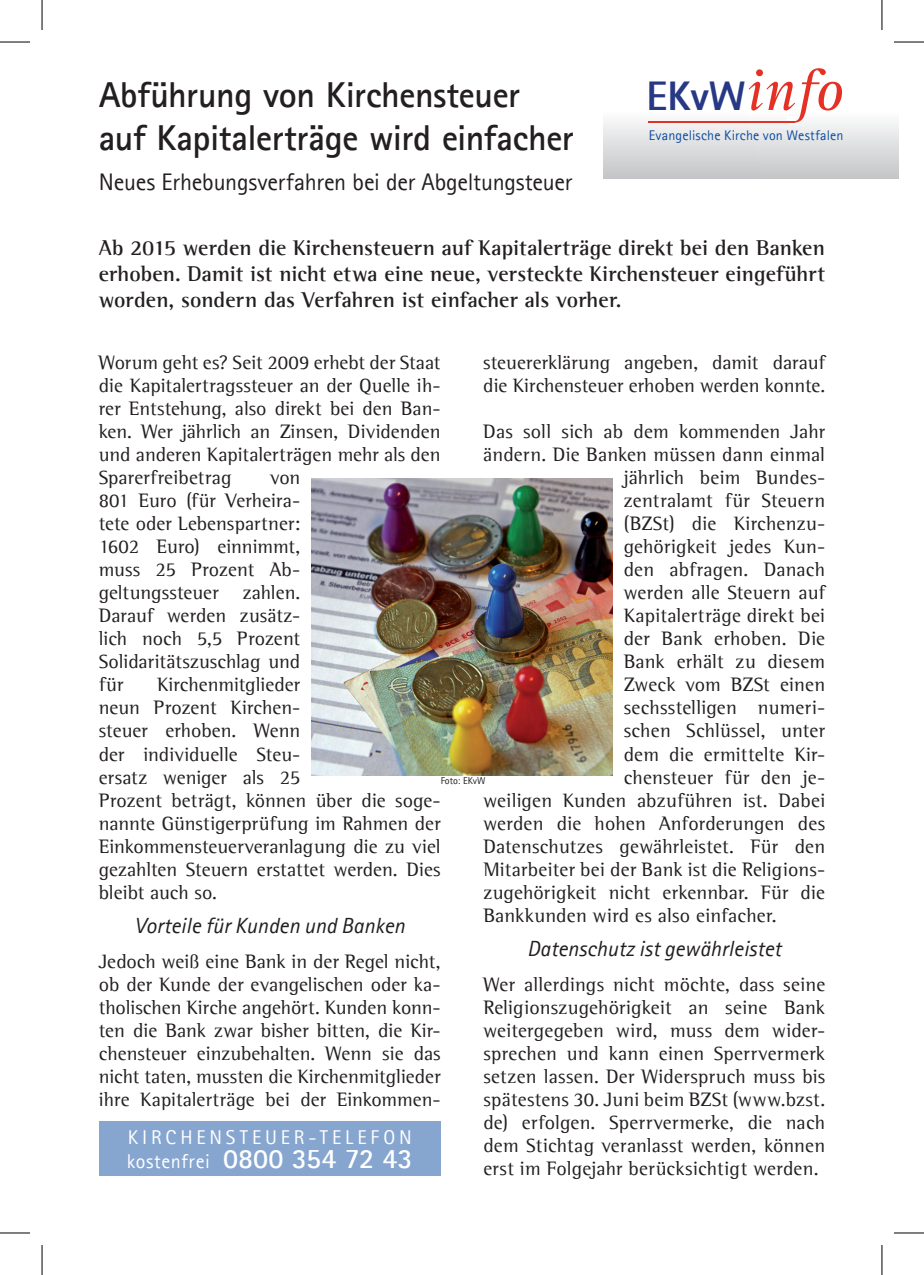
<style>
.page{position:relative;width:924px;height:1275px;background:#fff}
.page>*{position:absolute;margin:0;border:0;box-sizing:border-box;transform-origin:0 0}
.t1{font:800 40.4px "Agfa Rotis Sans Serif";color:#273884}
.t2{font:700 36px/43.2px "Agfa Rotis Sans Serif";letter-spacing:-.01em;color:#231f20}
.t3{font:700 28px "Agfa Rotis Sans Serif";letter-spacing:-.005em;color:#fff}
.t4{font:24px "Agfa Rotis Sans Serif";letter-spacing:-.01em;color:#231f20}
.t5{font:700 22px/26.4px "Agfa Rotis Semi Serif";color:#231f20;text-align:justify}
.t6{font:italic 22px "Agfa Rotis Sans Serif";color:#231f20}
.t7{font:20px/23px "Agfa Rotis Semi Serif";letter-spacing:.005em;color:#231f20;text-align:justify}
.t8{font:20px "Agfa Rotis Sans Serif";letter-spacing:.19em;color:#fff}
.t9{font:14px "Agfa Rotis Sans Serif";letter-spacing:.01em;color:#0d4da1}
.t10{font:10px "Agfa Rotis Sans Serif";color:#231f20}
.s1{font-family:"Agfa Rotis Serif";font-weight:400;font-style:italic;font-size:60px;color:#e33125}
.s2{font-weight:400;font-size:20px}
</style>
<div class="page">
<svg style="left:603px;top:25px;width:295px;height:153px"></svg>
<hr style="left:648px;top:121px;width:147px;height:2px;background:#e33125">
<div style="left:786px;top:116px;width:9px;height:5px;background:#fff"></div>
<img style="left:311px;top:479px;width:301px;height:296px">
<div style="left:99px;top:1121px;width:341px;height:55px;background:#86a6d0"></div>
<hr style="left:893px;top:41px;width:30px;height:2px;background:#fff">
<hr style="left:880px;top:0;width:2px;height:30px;background:#fff">
<hr style="left:0;top:42px;width:30px;height:1px;background:#000">
<hr style="left:893px;top:42px;width:30px;height:1px;background:#000">
<hr style="left:0;top:1232px;width:30px;height:1px;background:#000">
<hr style="left:893px;top:1232px;width:30px;height:1px;background:#000">
<hr style="left:42px;top:0;width:1px;height:30px;background:#000">
<hr style="left:42px;top:1245px;width:1px;height:30px;background:#000">
<hr style="left:881px;top:0;width:1px;height:30px;background:#000">
<hr style="left:881px;top:1245px;width:1px;height:30px;background:#000">
<h2 class="t2" style="left:99px;top:72px;width:476px">Abführung von Kirchensteuer auf Kapitalerträge wird einfacher</h2>
<p class="t4" style="left:99px;top:168px;width:475px">Neues Erhebungsverfahren bei der Abgeltungsteuer</p>
<h1 class="t1" style="left:646px;top:71px;width:198px">EKvW<span class="s1">info</span></h1>
<p class="t9" style="left:648px;top:126px;width:196px">Evangelische Kirche von Westfalen</p>
<p class="t5" style="left:99px;top:234px;width:727px">Ab 2015 werden die Kirchensteuern auf Kapitalerträge direkt bei den Banken erhoben. Damit ist nicht etwa eine neue, versteckte Kirchensteuer eingeführt worden, sondern das Verfahren ist einfacher als vorher.</p>
<p class="t7" style="left:99px;top:351px;width:343px">Worum geht es? Seit 2009 erhebt der Staat die Kapitalertragssteuer an der Quelle ih&shy;rer Entstehung, also direkt bei den Ban&shy;ken. Wer jährlich an Zinsen, Dividenden und anderen Kapitalerträgen mehr als den Sparerfreibetrag</p>
<p class="t7" style="left:483px;top:351px;width:343px">steuererklärung angeben, damit darauf die Kirchensteuer erhoben werden konnte.</p>
<p class="t7" style="left:483px;top:420px;width:343px">Das soll sich ab dem kommenden Jahr</p>
<p class="t7" style="left:483px;top:443px;width:343px">ändern. Die Banken müssen dann einmal</p>
<p class="t7" style="left:623px;top:466px;width:203px">jährlich beim Bundes-</p>
<p class="t7" style="left:623px;top:489px;width:203px">zentralamt für Steuern</p>
<p class="t7" style="left:623px;top:512px;width:203px">(BZSt) die Kirchenzu-</p>
<p class="t7" style="left:623px;top:535px;width:203px">gehörigkeit jedes Kun-</p>
<p class="t7" style="left:623px;top:558px;width:203px">den abfragen. Danach</p>
<p class="t7" style="left:623px;top:581px;width:203px">werden alle Steuern auf</p>
<p class="t7" style="left:623px;top:604px;width:203px">Kapitalerträge direkt bei</p>
<p class="t7" style="left:623px;top:627px;width:203px">der Bank erhoben. Die</p>
<p class="t7" style="left:623px;top:650px;width:203px">Bank erhält zu diesem</p>
<p class="t7" style="left:623px;top:673px;width:203px">Zweck vom BZSt einen</p>
<p class="t7" style="left:623px;top:696px;width:203px">sechsstelligen numeri-</p>
<p class="t7" style="left:623px;top:719px;width:203px">schen Schlüssel, unter</p>
<p class="t7" style="left:623px;top:742px;width:203px">dem die ermittelte Kir-</p>
<p class="t7" style="left:623px;top:765px;width:203px">chensteuer für den je-</p>
<p class="t7" style="left:483px;top:788px;width:343px">weiligen Kunden abzuführen ist. Dabei</p>
<p class="t7" style="left:483px;top:811px;width:343px">werden die hohen Anforderungen des</p>
<p class="t7" style="left:483px;top:834px;width:343px">Datenschutzes gewährleistet. Für den</p>
<p class="t7" style="left:483px;top:857px;width:343px">Mitarbeiter bei der Bank ist die Religions-</p>
<p class="t7" style="left:483px;top:880px;width:343px">zugehörigkeit nicht erkennbar. Für die</p>
<p class="t7" style="left:483px;top:903px;width:295px">Bankkunden wird es also einfacher.</p>
<p class="t7" style="left:99px;top:466px;width:203px;text-indent:172px">von 801 Euro (für Verheira&shy;tete oder Lebenspartner:<br>1602 Euro) einnimmt, muss 25 Prozent Ab&shy;geltungssteuer zahlen.<br>Darauf werden zusätz&shy;lich noch 5,5 Prozent Solidaritätszuschlag und für</p>
<p class="t7" style="left:99px;top:673px;width:343px;text-align:left;text-indent:58px">Kirchenmitglieder<br>neun Prozent Kirchen-<br>steuer erhoben. Wenn<br>der individuelle Steu-<br>ersatz weniger als 25<br>Prozent beträgt, können über die soge&shy;nannte Günstigerprüfung im Rahmen der<br>Einkommensteuerveranlagung die zu viel gezahlten Steuern erstattet werden. Dies bleibt auch so.</p>
<p class="t10" style="left:440px;top:774px;width:46px">Foto: EKvW</p>
<p class="t6" style="left:134px;top:912px;width:272px">Vorteile für Kunden und Banken</p>
<p class="t7" style="left:99px;top:949px;width:343px">Jedoch weiß eine Bank in der Regel nicht, ob der Kunde der evangelischen oder ka&shy;tholischen Kirche angehört. Kunden konn&shy;ten die Bank zwar bisher bitten, die Kir&shy;chensteuer einzubehalten. Wenn sie das nicht taten, mussten die Kirchenmitglieder ihre Kapitalerträge bei der Einkommen-</p>
<p class="t8" style="left:128px;top:1125px;width:285px">KIRCHENSTEUER-TELEFON</p>
<h3 class="t3" style="left:127px;top:1140px;width:287px"><span class="s2">kostenfrei</span> 0800 354 72 43</h3>
<p class="t6" style="left:527px;top:935px;width:255px">Datenschutz ist gewährleistet</p>
<p class="t7" style="left:483px;top:972px;width:343px">Wer allerdings nicht möchte, dass seine Religionszugehörigkeit an seine Bank weitergegeben wird, muss dem wider&shy;sprechen und kann einen Sperrvermerk setzen lassen. Der Widerspruch muss bis spätestens 30. Juni beim BZSt (www.bzst. de) erfolgen. Sperrvermerke, die nach dem Stichtag veranlasst werden, können erst im Folgejahr berücksichtigt werden.</p>
</div>
